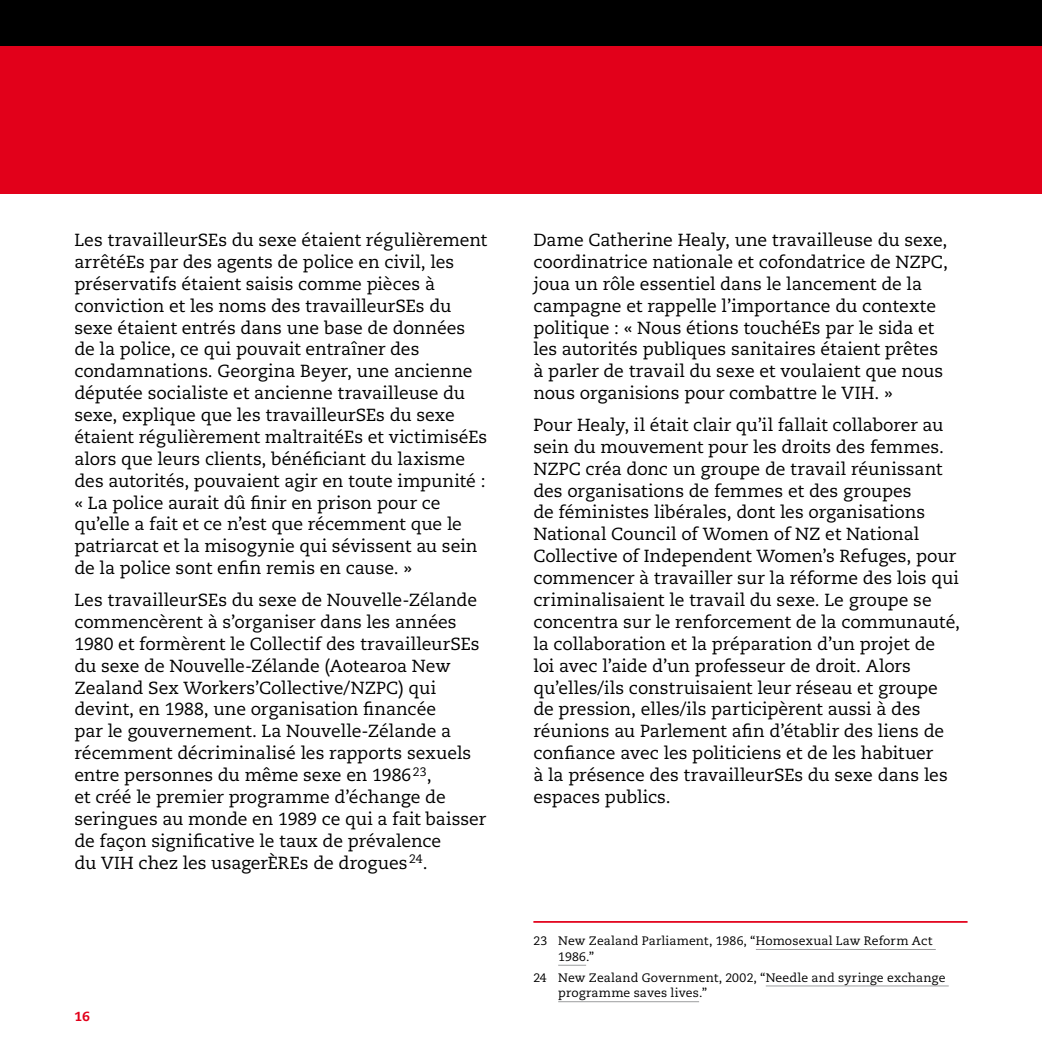
<style>
.page{position:relative;width:1042px;height:1042px;background:#fff}
.page>*{position:absolute;margin:0;border:0;box-sizing:border-box;transform-origin:0 0}
.t1{font:17.5px/21.9px "Caecilia LT";letter-spacing:-.005em;color:#000}
.t2{font:800 13.12px "Caecilia LT";color:#e2001a}
.t3{font:12.25px/15.8px "Caecilia LT";letter-spacing:.015em;color:#000}
</style>
<div class="page">
<div style="left:0;top:0;width:1042px;height:121px;background:#000"></div>
<div style="left:0;top:46px;width:1042px;height:147px;background:#e2001a"></div>
<hr style="left:533px;top:921px;width:434px;height:2px;background:#e2001a">
<hr style="left:756px;top:949px;width:180px;height:1px;background:#9c9e9f">
<svg style="left:558px;top:965px;width:28px;height:1px"></svg>
<hr style="left:766px;top:985px;width:183px;height:1px;background:#9c9e9f">
<hr style="left:558px;top:1001px;width:141px;height:1px;background:#9c9e9f">
<p class="t1" style="left:74px;top:229px;width:414px">Les travailleurSEs du sexe étaient régulièrement arrêtéEs par des agents de police en civil, les préservatifs étaient saisis comme pièces à conviction et les noms des travailleurSEs du sexe étaient entrés dans une base de données de la police, ce qui pouvait entraîner des condamnations. Georgina Beyer, une ancienne députée socialiste et ancienne travailleuse du sexe, explique que les travailleurSEs du sexe étaient régulièrement maltraitéEs et victimiséEs alors que leurs clients, bénéficiant du laxisme des autorités, pouvaient agir en toute impunité : « La police aurait dû finir en prison pour ce qu’elle a fait et ce n’est que récemment que le patriarcat et la misogynie qui sévissent au sein de la police sont enfin remis en cause. »</p>
<p class="t1" style="left:74px;top:589px;width:413px">Les travailleurSEs du sexe de Nouvelle-Zélande commencèrent à s’organiser dans les années 1980 et formèrent le Collectif des travailleurSEs du sexe de Nouvelle-Zélande (Aotearoa New Zealand Sex Workers’Collective/NZPC) qui devint, en 1988, une organisation financée<br>par le gouvernement. La Nouvelle-Zélande a récemment décriminalisé les rapports sexuels entre personnes du même sexe en 1986<sup>23</sup>,<br>et créé le premier programme d’échange de seringues au monde en 1989 ce qui a fait baisser de façon significative le taux de prévalence<br>du VIH chez les usagerÈREs de drogues <sup>24</sup>.</p>
<p class="t2" style="left:74px;top:1008px;width:17px">16</p>
<p class="t1" style="left:533px;top:229px;width:416px">Dame Catherine Healy, une travailleuse du sexe, coordinatrice nationale et cofondatrice de NZPC, joua un rôle essentiel dans le lancement de la campagne et rappelle l’importance du contexte politique : « Nous étions touchéEs par le sida et les autorités publiques sanitaires étaient prêtes à parler de travail du sexe et voulaient que nous nous organisions pour combattre le VIH. »</p>
<p class="t1" style="left:533px;top:414px;width:428px">Pour Healy, il était clair qu’il fallait collaborer au sein du mouvement pour les droits des femmes.<br>NZPC créa donc un groupe de travail réunissant des organisations de femmes et des groupes<br>de féministes libérales, dont les organisations National Council of Women of NZ et National Collective of Independent Women’s Refuges, pour commencer à travailler sur la réforme des lois qui criminalisaient le travail du sexe. Le groupe se concentra sur le renforcement de la communauté, la collaboration et la préparation d’un projet de loi avec l’aide d’un professeur de droit. Alors qu’elles/ils construisaient leur réseau et groupe de pression, elles/ils participèrent aussi à des réunions au Parlement afin d’établir des liens de confiance avec les politiciens et de les habituer<br>à la présence des travailleurSEs du sexe dans les espaces publics.</p>
<p class="t3" style="left:558px;top:933px;width:376px;text-indent:-25px">23 New Zealand Parliament, 1986, “Homosexual Law Reform Act<br>1986.”</p>
<p class="t3" style="left:558px;top:969px;width:389px;text-indent:-25px">24 New Zealand Government, 2002, “Needle and syringe exchange programme saves lives.”</p>
</div>
